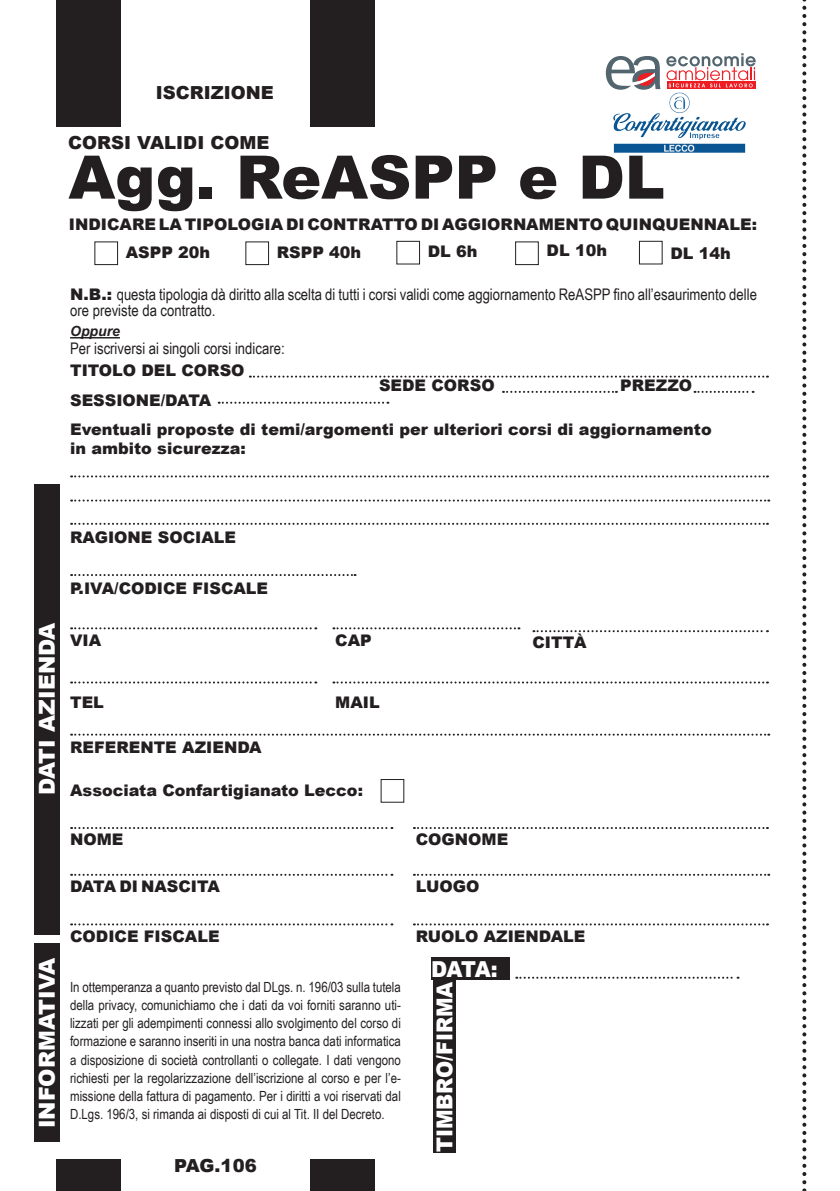
<style>
.page{position:relative;width:840px;height:1191px;background:#fff}
.page>*{position:absolute;margin:0;border:0;box-sizing:border-box;transform-origin:0 0}
.t1{font:900 60px "Arial";color:#231f20}
.t2{font:900 22px "Arial";color:#fff}
.t3{font:900 22px "Arial";color:#fff;scale:.94 1}
.t4{font:900 18px "Arial";color:#231f20}
.t5{font:900 16px/18.2px "Arial";color:#231f20}
.t6{font:16px/16px "Arial Narrow";color:#231f20}
.t7{font:14px/18.2px "Arial Narrow";color:#231f20;text-align:justify}
.t8{font:italic 700 14px "Arial";color:#231f20}
.s1{font-family:"Arial";font-weight:900}
</style>
<div class="page">
<div style="left:57px;top:1159px;width:64px;height:32px;background:#231f20"></div>
<div style="left:310px;top:1159px;width:64px;height:32px;background:#231f20"></div>
<div style="left:57px;top:0;width:64px;height:126px;background:#231f20"></div>
<div style="left:310px;top:0;width:64px;height:126px;background:#231f20"></div>
<svg style="left:667px;top:87px;width:87px;height:2px"></svg>
<svg style="left:666px;top:53px;width:89px;height:34px"></svg>
<svg style="left:605px;top:56px;width:55px;height:34px"></svg>
<img style="left:613px;top:92px;width:133px;height:61px">
<svg style="left:250px;top:375px;width:517px;height:2px"></svg>
<svg style="left:218px;top:402px;width:170px;height:2px"></svg>
<svg style="left:71px;top:475px;width:696px;height:2px"></svg>
<svg style="left:502px;top:391px;width:114px;height:2px"></svg>
<div style="left:94px;top:241px;width:24px;height:24px;border:1px solid #231f20"></div>
<svg style="left:71px;top:499px;width:697px;height:2px"></svg>
<svg style="left:71px;top:627px;width:245px;height:2px"></svg>
<svg style="left:71px;top:681px;width:245px;height:2px"></svg>
<svg style="left:71px;top:733px;width:697px;height:2px"></svg>
<svg style="left:71px;top:523px;width:696px;height:2px"></svg>
<svg style="left:71px;top:574px;width:284px;height:2px"></svg>
<svg style="left:533px;top:630px;width:234px;height:2px"></svg>
<svg style="left:333px;top:627px;width:186px;height:2px"></svg>
<svg style="left:333px;top:681px;width:434px;height:2px"></svg>
<svg style="left:71px;top:827px;width:321px;height:2px"></svg>
<svg style="left:413px;top:827px;width:354px;height:2px"></svg>
<svg style="left:413px;top:873px;width:355px;height:2px"></svg>
<svg style="left:71px;top:873px;width:321px;height:2px"></svg>
<svg style="left:413px;top:923px;width:354px;height:2px"></svg>
<svg style="left:71px;top:923px;width:321px;height:2px"></svg>
<hr style="left:70px;top:337px;width:50px;height:1px;background:#231f20">
<svg style="left:694px;top:391px;width:59px;height:2px"></svg>
<div style="left:433px;top:980px;width:22px;height:173px;background:#231f20"></div>
<div style="left:431px;top:957px;width:79px;height:23px;background:#231f20"></div>
<svg style="left:516px;top:976px;width:222px;height:2px"></svg>
<svg style="left:802px;top:0;width:3px;height:1191px"></svg>
<div style="left:34px;top:484px;width:26px;height:450px;background:#231f20"></div>
<div style="left:34px;top:943px;width:26px;height:199px;background:#231f20"></div>
<div style="left:245px;top:241px;width:24px;height:24px;border:1px solid #231f20"></div>
<div style="left:396px;top:241px;width:24px;height:23px;border:1px solid #231f20"></div>
<div style="left:515px;top:241px;width:23px;height:24px;border:1px solid #231f20"></div>
<div style="left:638px;top:241px;width:24px;height:23px;border:1px solid #231f20"></div>
<p class="t4" style="left:156px;top:79px;width:119px">ISCRIZIONE</p>
<p class="t4" style="left:68px;top:129px;width:202px">CORSI VALIDI COME</p>
<h1 class="t1" style="left:68px;top:134px;width:597px">Agg. ReASPP e DL</h1>
<p class="t5" style="left:69px;top:215px;width:689px">INDICARE LA TIPOLOGIA DI CONTRATTO DI AGGIORNAMENTO QUINQUENNALE:</p>
<p class="t5" style="left:126px;top:242px;width:86px">ASPP 20h</p>
<p class="t5" style="left:276px;top:242px;width:86px">RSPP 40h</p>
<p class="t5" style="left:427px;top:242px;width:51px">DL 6h</p>
<p class="t5" style="left:546px;top:241px;width:62px">DL 10h</p>
<p class="t5" style="left:670px;top:243px;width:62px">DL 14h</p>
<p class="t6" style="left:70px;top:286px;width:688px"><span class="s1">N.B.:</span> questa tipologia dà diritto alla scelta di tutti i corsi validi come aggiornamento ReASPP fino all’esaurimento delle ore previste da contratto.</p>
<p class="t8" style="left:70px;top:322px;width:51px">Oppure</p>
<p class="t6" style="left:70px;top:340px;width:216px">Per iscriversi ai singoli corsi indicare:</p>
<p class="t5" style="left:620px;top:376px;width:73px">PREZZO</p>
<p class="t5" style="left:70px;top:361px;width:176px">TITOLO DEL CORSO</p>
<p class="t5" style="left:379px;top:376px;width:117px">SEDE CORSO</p>
<p class="t5" style="left:70px;top:391px;width:143px">SESSIONE/DATA</p>
<p class="t5" style="left:70px;top:420px;width:642px">Eventuali proposte di temi/argomenti per ulteriori corsi di aggiornamento in ambito sicurezza:</p>
<h2 class="t2" style="left:31px;top:795px;width:174px;rotate:-90deg">DATI AZIENDA</h2>
<h2 class="t2" style="left:31px;top:1128px;width:172px;rotate:-90deg">INFORMATIVA</h2>
<p class="t5" style="left:70px;top:527px;width:167px">RAGIONE SOCIALE</p>
<p class="t5" style="left:70px;top:578px;width:199px">P.IVA/CODICE FISCALE</p>
<p class="t5" style="left:70px;top:630px;width:33px">VIA</p>
<p class="t5" style="left:335px;top:630px;width:38px">CAP</p>
<p class="t5" style="left:532px;top:633px;width:56px">CITTÀ</p>
<p class="t5" style="left:70px;top:693px;width:35px">TEL</p>
<p class="t5" style="left:70px;top:738px;width:193px">REFERENTE AZIENDA</p>
<p class="t5" style="left:70px;top:780px;width:294px">Associata Confartigianato Lecco:</p>
<p class="t5" style="left:335px;top:693px;width:46px">MAIL</p>
<p class="t5" style="left:70px;top:830px;width:55px">NOME</p>
<p class="t5" style="left:415px;top:830px;width:94px">COGNOME</p>
<p class="t5" style="left:70px;top:877px;width:151px">DATA DI NASCITA</p>
<p class="t5" style="left:415px;top:877px;width:65px">LUOGO</p>
<p class="t5" style="left:70px;top:926px;width:151px">CODICE FISCALE</p>
<p class="t5" style="left:415px;top:926px;width:171px">RUOLO AZIENDALE</p>
<p class="t7" style="left:70px;top:977px;width:332px">In ottemperanza a quanto previsto dal DLgs. n. 196/03 sulla tutela della privacy, comunichiamo che i dati da voi forniti saranno uti&shy;lizzati per gli adempimenti connessi allo svolgimento del corso di formazione e saranno inseriti in una nostra banca dati informatica a disposizione di società controllanti o collegate. I dati vengono richiesti per la regolarizzazione dell’iscrizione al corso e per l’e&shy;missione della fattura di pagamento. Per i diritti a voi riservati dal D.Lgs. 196/3, si rimanda ai disposti di cui al Tit. II del Decreto.</p>
<p class="t4" style="left:174px;top:1152px;width:84px">PAG.106</p>
<h2 class="t3" style="left:431px;top:952px;width:72px">DATA:</h2>
<h2 class="t3" style="left:428px;top:1152px;width:183px;rotate:-90deg">TIMBRO/FIRMA</h2>
</div>
